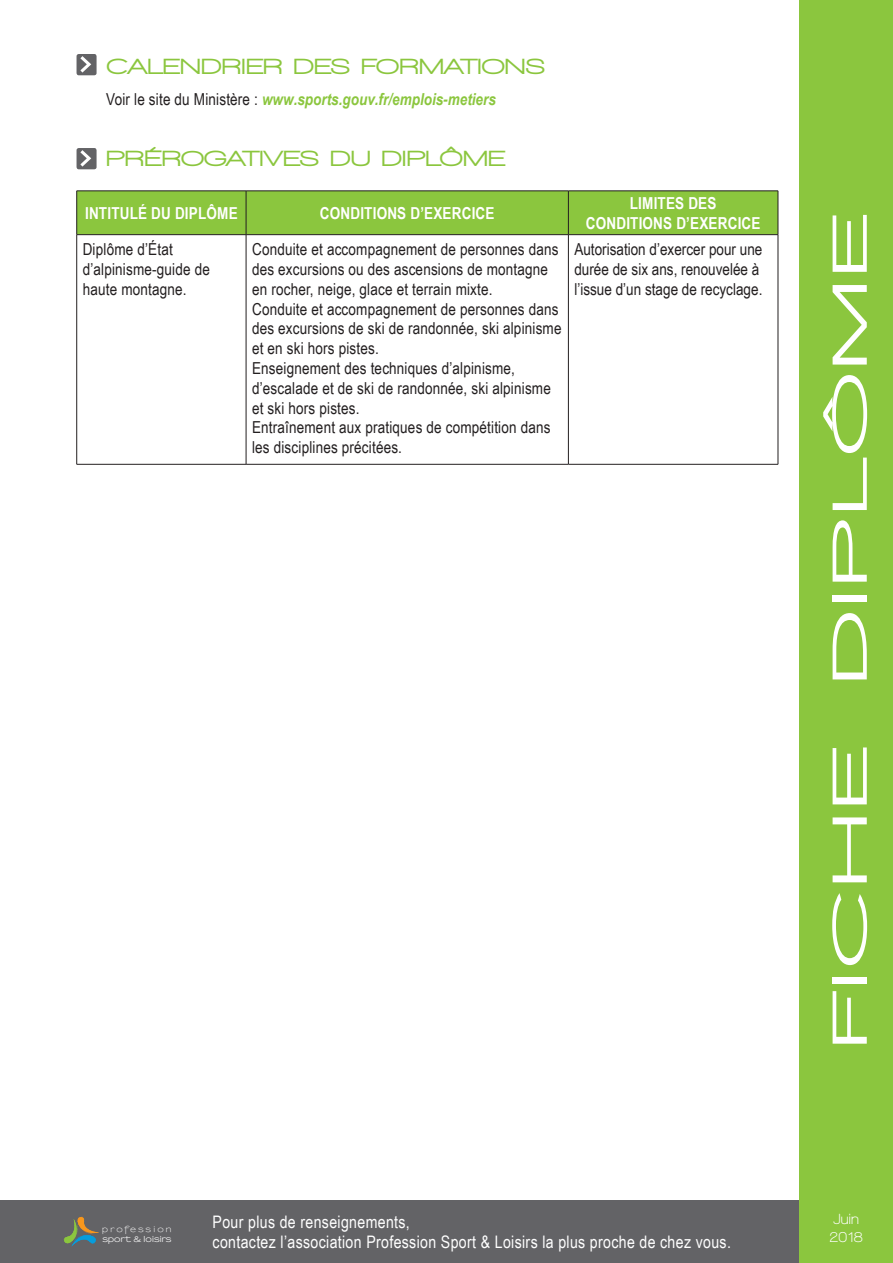
<style>
.page{position:relative;width:893px;height:1263px;background:#fff}
.page>*{position:absolute;margin:0;border:0;box-sizing:border-box;transform-origin:0 0}
.t1{font:900 50.4px "Walkway Expand";letter-spacing:.07em;color:#fff;scale:1.56 1}
.t2{font:900 22.5px "Walkway Expand";letter-spacing:.005em;color:#8bc63e}
.t3{font:17.25px/20.7px "Arial Narrow";letter-spacing:.02em;color:#fff}
.t4{font:16.5px/19.8px "Arial Narrow";letter-spacing:.01em;color:#231f20}
.t5{font:700 16.5px/19.8px "Arial Narrow";letter-spacing:.01em;color:#fff;text-align:center}
.t6{font:italic 700 16.5px "Arial Narrow";color:#8bc63e}
.t7{font:700 15px/18px "Walkway";letter-spacing:.01em;color:#fff}
.t8{font:700 7.8px "Sansumi";letter-spacing:-.015em;color:#fff;scale:1.11 1}
.t9{font:600 7.8px "Sansumi";letter-spacing:.215em;color:#fff;scale:1.11 1}
.s1{font-weight:400;font-style:normal;color:#231f20}
</style>
<div class="page">
<div style="left:0;top:1200px;width:804px;height:63px;background:#636366"></div>
<svg style="left:64px;top:1217px;width:35px;height:29px"></svg>
<div style="left:799px;top:0;width:94px;height:1263px;background:#8bc63e"></div>
<div style="left:77px;top:54px;width:20px;height:21px;background:#636366;border-radius:2px"></div>
<svg style="left:77px;top:54px;width:17px;height:22px"></svg>
<div style="left:77px;top:148px;width:20px;height:21px;background:#636366;border-radius:2px"></div>
<svg style="left:77px;top:148px;width:17px;height:22px"></svg>
<div style="left:77px;top:192px;width:701px;height:42px;background:#8bc63e"></div>
<hr style="left:77px;top:191px;width:169px;height:1px;background:#231f20">
<hr style="left:76px;top:191px;width:1px;height:43px;background:#231f20">
<hr style="left:246px;top:191px;width:322px;height:1px;background:#231f20">
<hr style="left:246px;top:191px;width:1px;height:43px;background:#231f20">
<hr style="left:568px;top:191px;width:210px;height:1px;background:#231f20">
<hr style="left:568px;top:191px;width:1px;height:43px;background:#231f20">
<hr style="left:778px;top:191px;width:1px;height:43px;background:#231f20">
<hr style="left:77px;top:234px;width:169px;height:1px;background:#231f20">
<hr style="left:76px;top:235px;width:1px;height:229px;background:#231f20">
<hr style="left:246px;top:234px;width:322px;height:1px;background:#231f20">
<hr style="left:246px;top:235px;width:1px;height:229px;background:#231f20">
<hr style="left:568px;top:234px;width:210px;height:1px;background:#231f20">
<hr style="left:568px;top:235px;width:1px;height:229px;background:#231f20">
<hr style="left:778px;top:235px;width:1px;height:229px;background:#231f20">
<hr style="left:77px;top:464px;width:169px;height:1px;background:#231f20">
<hr style="left:246px;top:464px;width:322px;height:1px;background:#231f20">
<hr style="left:568px;top:464px;width:210px;height:1px;background:#231f20">
<h2 class="t2" style="left:106px;top:55px;width:440px">CALENDRIER DES FORMATIONS</h2>
<p class="t6" style="left:106px;top:87px;width:391px"><span class="s1">Voir le site du Ministère :</span> www.sports.gouv.fr/emplois-metiers</p>
<h2 class="t2" style="left:106px;top:147px;width:401px">PRÉROGATIVES DU DIPLÔME</h2>
<p class="t5" style="left:85px;top:202px;width:154px">INTITULÉ DU DIPLÔME</p>
<p class="t5" style="left:320px;top:202px;width:176px">CONDITIONS D’EXERCICE</p>
<p class="t5" style="left:586px;top:192px;width:176px">LIMITES DES<br>CONDITIONS D’EXERCICE</p>
<p class="t4" style="left:83px;top:239px;width:129px">Diplôme d’État d’alpinisme-guide de haute montagne.</p>
<p class="t4" style="left:252px;top:239px;width:311px">Conduite et accompagnement de personnes dans des excursions ou des ascensions de montagne en rocher, neige, glace et terrain mixte.<br>Conduite et accompagnement de personnes dans des excursions de ski de randonnée, ski alpinisme et en ski hors pistes.<br>Enseignement des techniques d’alpinisme, d’escalade et de ski de randonnée, ski alpinisme et ski hors pistes.<br>Entraînement aux pratiques de compétition dans les disciplines précitées.</p>
<p class="t4" style="left:574px;top:239px;width:190px">Autorisation d’exercer pour une durée de six ans, renouvelée à l’issue d’un stage de recyclage.</p>
<h1 class="t1" style="left:823px;top:683px;width:302px;rotate:-90deg">diplôme</h1>
<h1 class="t1" style="left:823px;top:1047px;width:194px;rotate:-90deg">fiche</h1>
<p class="t9" style="left:102px;top:1225px;width:65px">profession</p>
<p class="t8" style="left:102px;top:1235px;width:64px">sport &amp; loisirs</p>
<p class="t3" style="left:213px;top:1210px;width:520px">Pour plus de renseignements,<br>contactez l’association Profession Sport &amp; Loisirs la plus proche de chez vous.</p>
<p class="t7" style="left:830px;top:1209px;width:35px">Juin<br>2018</p>
</div>
